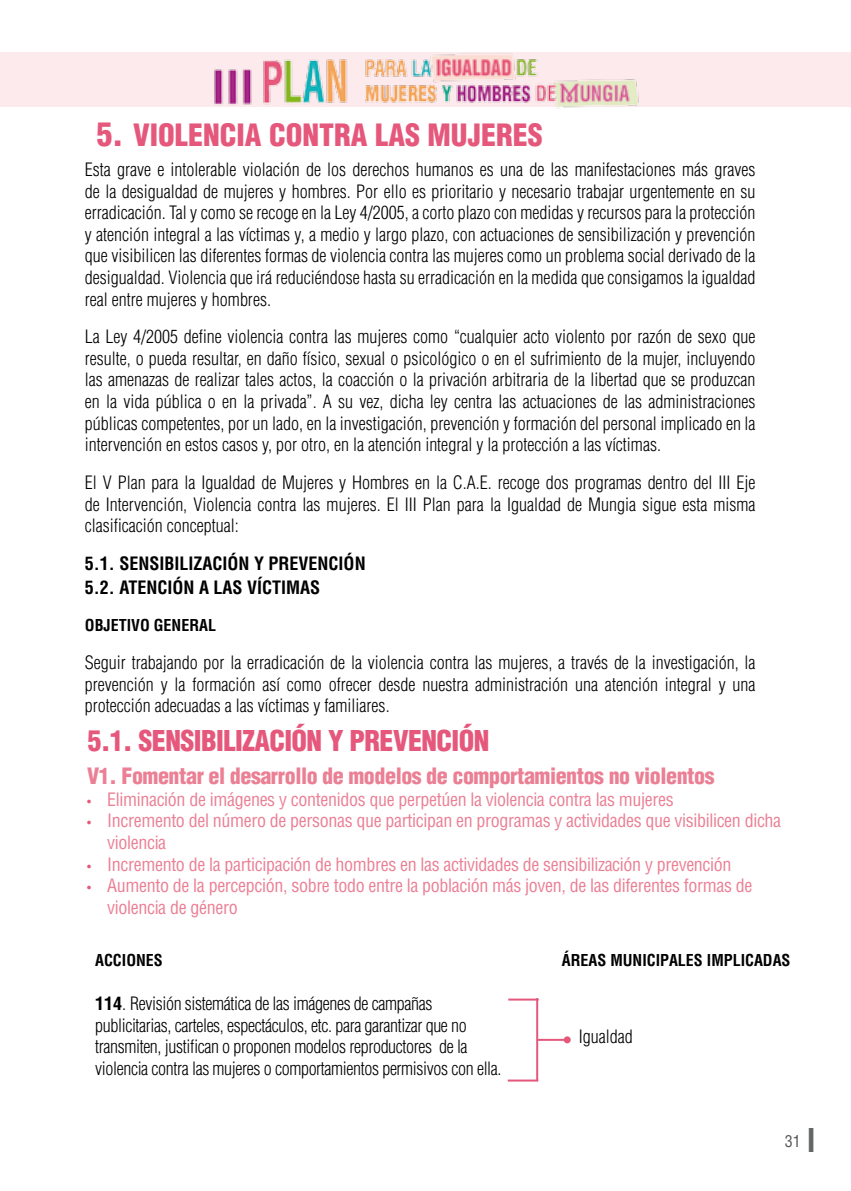
<style>
.page{position:relative;width:851px;height:1191px;background:#fff}
.page>*{position:absolute;margin:0;border:0;box-sizing:border-box;transform-origin:0 0}
.t1{font:700 condensed 32px "Helvetica LT Std";color:#646567}
.t2{font:900 condensed 30px "Helvetica LT Std";color:#e5587c}
.t3{font:900 condensed 28px "Helvetica LT Std";letter-spacing:-.02em;color:#e5587c}
.t4{font:900 condensed 22px "Helvetica LT Std";letter-spacing:-.02em;color:#eb8095}
.t5{font:300 condensed 18px/21.6px "Helvetica LT Std";letter-spacing:-.02em;color:#000;text-align:justify}
.t6{font:condensed 18px/21.6px "Helvetica LT Std";letter-spacing:-.02em;color:#eb8095}
.t7{font:700 condensed 18px/24px "Helvetica LT Std";color:#000}
.t8{font:300 condensed 18px "Helvetica LT Std";color:#000}
.t9{font:700 condensed 16px "Helvetica LT Std";color:#000}
.t10{font:condensed 16px "Helvetica LT Std";color:#58585a}
.s1{font-size:32px}
.s2{font-size:12px;color:#e5587c}
.s3{font-weight:700}
</style>
<div class="page">
<img style="left:0;top:52px;width:850px;height:57px">
<hr style="left:508px;top:998px;width:30px;height:2px;background:#e5587c">
<hr style="left:536px;top:1038px;width:31px;height:2px;background:#e5587c">
<hr style="left:507px;top:1079px;width:31px;height:2px;background:#e5587c">
<hr style="left:536px;top:998px;width:2px;height:83px;background:#e5587c">
<div style="left:563px;top:1036px;width:7px;height:7px;background:#e5587c;border-radius:50%"></div>
<h2 class="t2" style="left:96px;top:116px;width:447px"><span class="s1">5.</span> VIOLENCIA CONTRA LAS MUJERES</h2>
<p class="t5" style="left:85px;top:158px;width:672px">Esta grave e intolerable violación de los derechos humanos es una de las manifestaciones más graves de la desigualdad de mujeres y hombres. Por ello es prioritario y necesario trabajar urgentemente en su erradicación. Tal y como se recoge en la Ley 4/2005, a corto plazo con medidas y recursos para la protección y atención integral a las víctimas y, a medio y largo plazo, con actuaciones de sensibilización y prevención que visibilicen las diferentes formas de violencia contra las mujeres como un problema social derivado de la desigualdad. Violencia que irá reduciéndose hasta su erradicación en la medida que consigamos la igualdad real entre mujeres y hombres.</p>
<p class="t5" style="left:85px;top:326px;width:672px">La Ley 4/2005 define violencia contra las mujeres como “cualquier acto violento por razón de sexo que resulte, o pueda resultar, en daño físico, sexual o psicológico o en el sufrimiento de la mujer, incluyendo las amenazas de realizar tales actos, la coacción o la privación arbitraria de la libertad que se produzcan en la vida pública o en la privada”. A su vez, dicha ley centra las actuaciones de las administraciones públicas competentes, por un lado, en la investigación, prevención y formación del personal implicado en la intervención en estos casos y, por otro, en la atención integral y la protección a las víctimas.</p>
<p class="t5" style="left:85px;top:471px;width:672px">El V Plan para la Igualdad de Mujeres y Hombres en la C.A.E. recoge dos programas dentro del III Eje de Intervención, Violencia contra las mujeres. El III Plan para la Igualdad de Mungia sigue esta misma clasificación conceptual:</p>
<p class="t7" style="left:85px;top:551px;width:282px">5.1. SENSIBILIZACIÓN Y PREVENCIÓN<br>5.2. ATENCIÓN A LAS VÍCTIMAS</p>
<p class="t9" style="left:85px;top:615px;width:133px">OBJETIVO GENERAL</p>
<p class="t5" style="left:85px;top:651px;width:672px">Seguir trabajando por la erradicación de la violencia contra las mujeres, a través de la investigación, la prevención y la formación así como ofrecer desde nuestra administración una atención integral y una protección adecuadas a las víctimas y familiares.</p>
<h3 class="t3" style="left:88px;top:723px;width:403px">5.1. SENSIBILIZACIÓN Y PREVENCIÓN</h3>
<p class="t4" style="left:87px;top:762px;width:628px">V1. Fomentar el desarrollo de modelos de comportamientos no violentos</p>
<p class="t6" style="left:87px;top:788px;width:588px"><span class="s2">•</span> Eliminación de imágenes y contenidos que perpetúen la violencia contra las mujeres</p>
<p class="t6" style="left:107px;top:810px;width:675px;text-indent:-20px"><span class="s2">•</span> Incremento del número de personas que participan en programas y actividades que visibilicen dicha violencia</p>
<p class="t6" style="left:87px;top:853px;width:645px"><span class="s2">•</span> Incremento de la participación de hombres en las actividades de sensibilización y prevención</p>
<p class="t6" style="left:107px;top:875px;width:646px;text-indent:-20px"><span class="s2">•</span> Aumento de la percepción, sobre todo entre la población más joven, de las diferentes formas de violencia de género</p>
<p class="t9" style="left:95px;top:950px;width:69px">ACCIONES</p>
<p class="t9" style="left:561px;top:950px;width:230px">ÁREAS MUNICIPALES IMPLICADAS</p>
<p class="t5" style="left:95px;top:992px;width:408px;text-align:left"><span class="s3">114</span>. Revisión sistemática de las imágenes de campañas publicitarias, carteles, espectáculos, etc. para garantizar que no transmiten, justifican o proponen modelos reproductores de la violencia contra las mujeres o comportamientos permisivos con ella.</p>
<p class="t8" style="left:578px;top:1025px;width:55px">Igualdad</p>
<p class="t10" style="left:784px;top:1131px;width:17px">31</p>
<h1 class="t1" style="left:806px;top:1120px;width:10px">I</h1>
</div>
